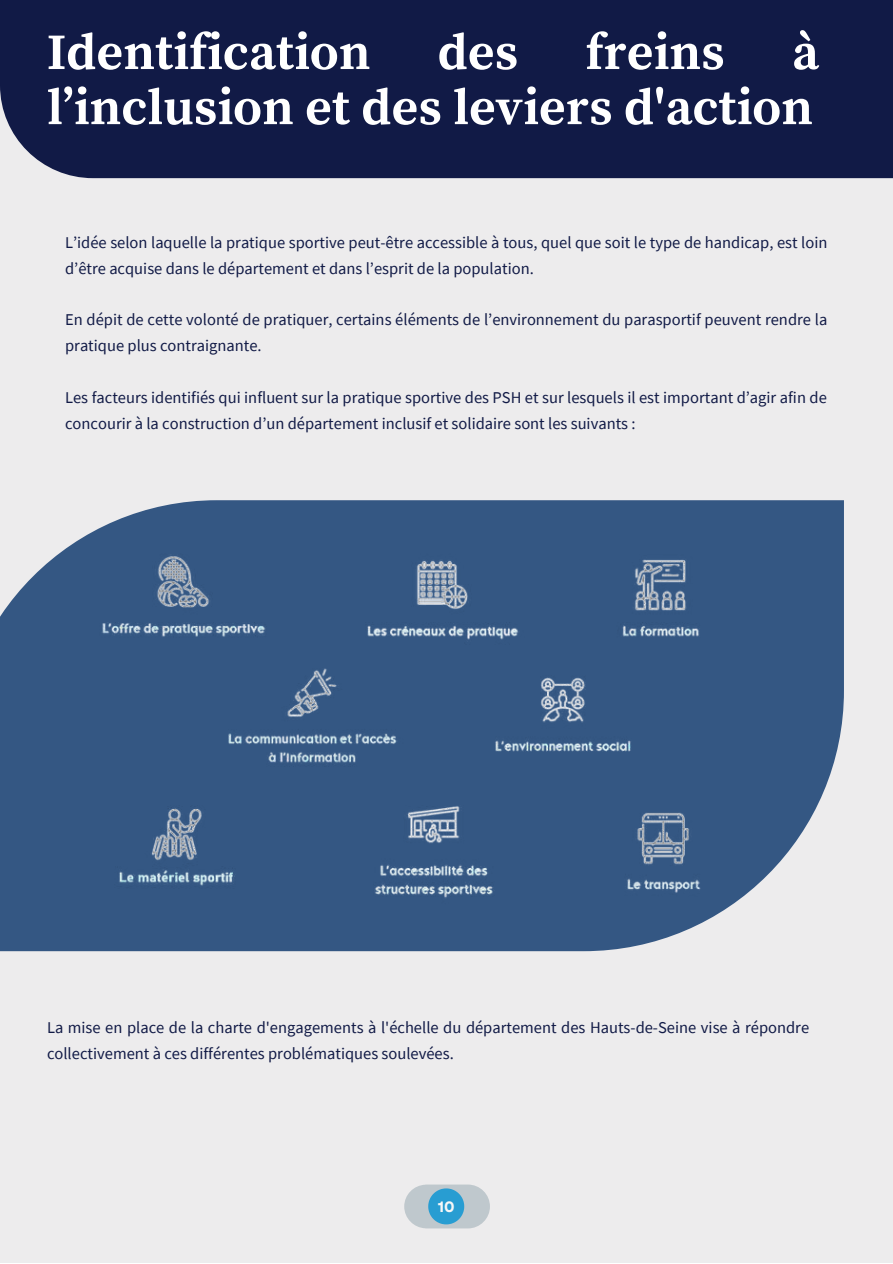
<style>
.page{position:relative;width:893px;height:1264px;background:#fff}
.page>*{position:absolute;margin:0;border:0;box-sizing:border-box;transform-origin:0 0}
.t1{font:700 51px/55.1px "Source Serif Pro";color:#fff;text-align:right}
.t2{font:16.5px/25.8px "Source Sans Pro";color:#111a46}
.t3{font:700 15px "Garet";color:#f7f7f7}
</style>
<div class="page">
<div style="left:0;top:0;width:892px;height:1262px;background:#edeced"></div>
<div style="left:0;top:0;width:892px;height:178px;background:#111a46"></div>
<svg style="left:0;top:500px;width:843px;height:451px;fill:#345783"></svg>
<img style="left:76px;top:523px;width:667px;height:406px">
<div style="left:404px;top:1184px;width:86px;height:44px;background:#bfc8cd;border-radius:22px"></div>
<svg style="left:428px;top:1188px;width:36px;height:36px"></svg>
<h1 class="t1" style="left:47px;top:27px;width:773px">à<br>l’inclusion et des leviers d'action</h1>
<h1 class="t1" style="left:47px;top:27px;width:325px">Identification</h1>
<h1 class="t1" style="left:437px;top:27px;width:82px">des</h1>
<h1 class="t1" style="left:585px;top:27px;width:141px">freins</h1>
<p class="t2" style="left:65px;top:229px;width:763px">L’idée selon laquelle la pratique sportive peut-être accessible à tous, quel que soit le type de handicap, est loin d’être acquise dans le département et dans l’esprit de la population.</p>
<p class="t2" style="left:65px;top:307px;width:763px">En dépit de cette volonté de pratiquer, certains éléments de l’environnement du parasportif peuvent rendre la pratique plus contraignante.</p>
<p class="t2" style="left:65px;top:384px;width:763px">Les facteurs identifiés qui influent sur la pratique sportive des PSH et sur lesquels il est important d’agir afin de concourir à la construction d’un département inclusif et solidaire sont les suivants :</p>
<p class="t2" style="left:47px;top:1014px;width:763px">La mise en place de la charte d'engagements à l'échelle du département des Hauts-de-Seine vise à répondre collectivement à ces différentes problématiques soulevées.</p>
<p class="t3" style="left:438px;top:1195px;width:18px">10</p>
</div>
